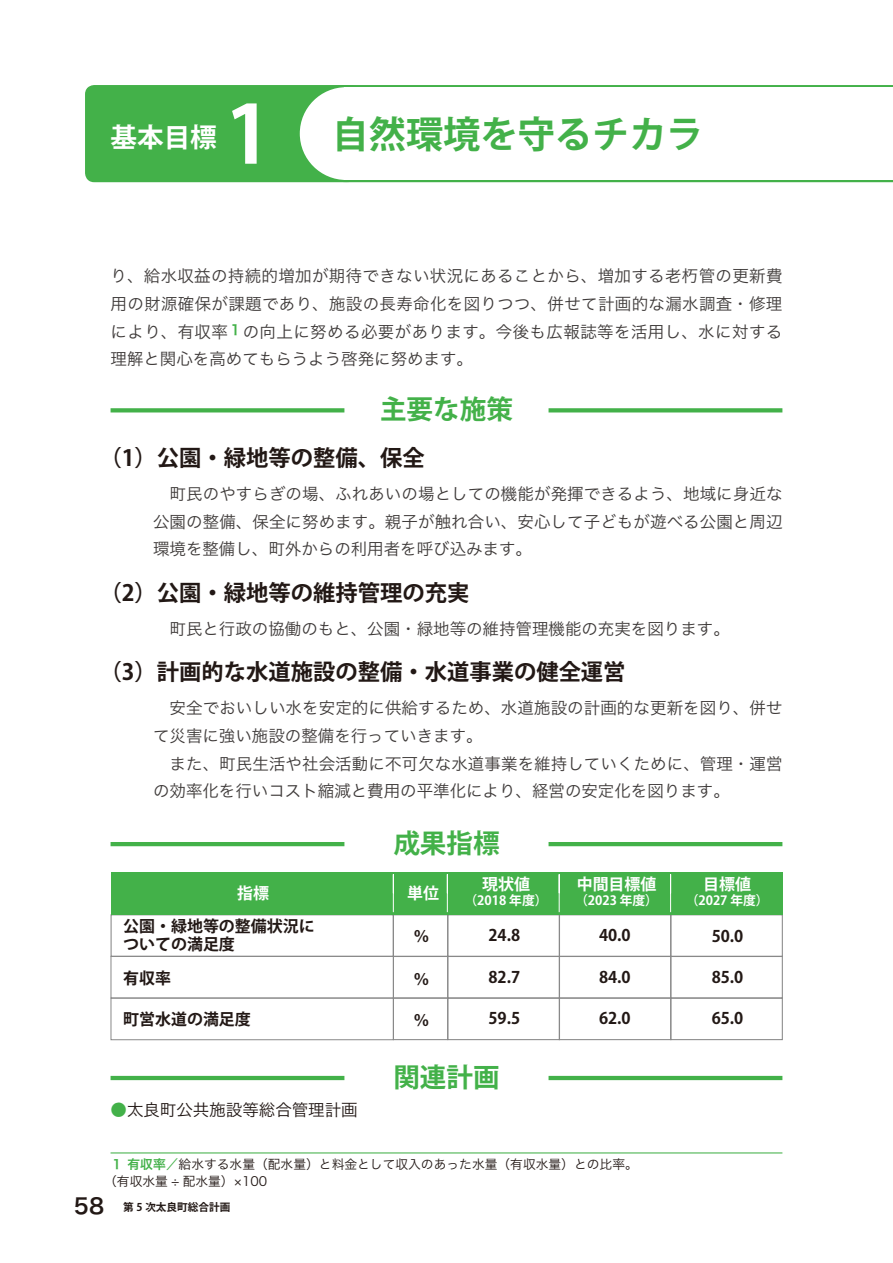
<style>
.page{position:relative;width:893px;height:1263px;background:#fff}
.page>*{position:absolute;margin:0;border:0;box-sizing:border-box;transform-origin:0 0}
.t1{font:700 37.2px "Koz Go Pr 6 N";color:#43b149}
.t2{font:700 26.55px "Koz Go Pr 6 N";color:#43b149}
.t3{font:700 26.55px "Koz Go Pr 6 N";color:#fff}
.t4{font:700 22.35px "Koz Go Pr 6 N";color:#221815}
.t5{font:16.5px/27.6px "Hira Kaku Pro W3";color:#3e3a39;text-align:justify}
.t6{font:16.5px "Hira Kaku Pro W3";color:#221815}
.t7{font:700 15.9px/18px "Koz Go Pr 6 N";color:#221815}
.t8{font:700 15.9px "Koz Go Pr 6 N";color:#fff}
.t9{font:12.75px/17px "Hira Kaku Pro W3";color:#221815}
.t10{font:700 12.75px "Koz Go Pr 6 N";color:#fff}
.t11{font:700 10.65px "Koz Go Pr 6 N";color:#221815}
.s1{font-size:79.65px;color:#fff}
.s2{color:#43b149}
.s3{font-family:"Hira Kaku Pro W6";color:#43b149}
.s4{font-family:"Hira Kaku Pro W6";font-weight:400;font-size:21.3px}
</style>
<div class="page">
<hr style="left:111px;top:1076px;width:233px;height:4px;background:#43b149">
<hr style="left:549px;top:1076px;width:233px;height:4px;background:#43b149">
<svg style="left:111px;top:408px;width:233px;height:4px"></svg>
<svg style="left:549px;top:408px;width:233px;height:4px"></svg>
<hr style="left:111px;top:842px;width:233px;height:4px;background:#43b149">
<hr style="left:549px;top:842px;width:233px;height:4px;background:#43b149">
<div style="left:393px;top:956px;width:55px;height:42px;border:1px solid #898989"></div>
<div style="left:447px;top:956px;width:113px;height:42px;border:1px solid #898989"></div>
<div style="left:559px;top:956px;width:112px;height:42px;border:1px solid #898989"></div>
<div style="left:670px;top:956px;width:113px;height:42px;border:1px solid #898989"></div>
<div style="left:111px;top:956px;width:283px;height:42px;border:1px solid #898989"></div>
<div style="left:393px;top:998px;width:55px;height:42px;border:1px solid #898989"></div>
<div style="left:447px;top:998px;width:113px;height:42px;border:1px solid #898989"></div>
<div style="left:559px;top:998px;width:112px;height:42px;border:1px solid #898989"></div>
<div style="left:670px;top:998px;width:113px;height:42px;border:1px solid #898989"></div>
<div style="left:111px;top:998px;width:283px;height:42px;border:1px solid #898989"></div>
<div style="left:111px;top:914px;width:283px;height:43px;border:1px solid #898989"></div>
<div style="left:393px;top:914px;width:55px;height:43px;border:1px solid #898989"></div>
<div style="left:447px;top:914px;width:113px;height:43px;border:1px solid #898989"></div>
<div style="left:559px;top:914px;width:112px;height:43px;border:1px solid #898989"></div>
<div style="left:670px;top:914px;width:113px;height:43px;border:1px solid #898989"></div>
<div style="left:111px;top:872px;width:671px;height:42px;background:#43b149"></div>
<hr style="left:393px;top:874px;width:1px;height:38px;background:#fff">
<hr style="left:447px;top:874px;width:1px;height:38px;background:#fff">
<hr style="left:559px;top:874px;width:1px;height:38px;background:#fff">
<hr style="left:670px;top:874px;width:1px;height:38px;background:#fff">
<hr style="left:111px;top:1152px;width:671px;height:1px;background:#43b149">
<div style="left:85px;top:85px;width:808px;height:97px;background:#43b149"></div>
<div style="left:299px;top:86px;width:95px;height:95px;background:#fff;border-radius:50%"></div>
<div style="left:344px;top:87px;width:549px;height:93px;background:#fff"></div>
<h2 class="t3" style="left:111px;top:122px;width:108px">基本目標</h2>
<h1 class="t1" style="left:225px;top:113px;width:480px"><span class="s1">1</span> 自然環境を守るチカラ</h1>
<p class="t5" style="left:111px;top:261px;width:673px">り、給水収益の持続的増加が期待できない状況にあることから、増加する老朽管の更新費用の財源確保が課題であり、施設の長寿命化を図りつつ、併せて計画的な漏水調査・修理により、有収率<sup>１</sup>の向上に努める必要があります。今後も広報誌等を活用し、水に対する理解と関心を高めてもらうよう啓発に努めます。</p>
<h2 class="t2" style="left:380px;top:394px;width:134px">主要な施策</h2>
<h3 class="t4" style="left:99px;top:445px;width:327px">（1）公園・緑地等の整備、保全</h3>
<p class="t5" style="left:153px;top:479px;width:631px">　町民のやすらぎの場、ふれあいの場としての機能が発揮できるよう、地域に身近な公園の整備、保全に努めます。親子が触れ合い、安心して子どもが遊べる公園と周辺環境を整備し、町外からの利用者を呼び込みます。</p>
<h3 class="t4" style="left:99px;top:580px;width:371px">（2）公園・緑地等の維持管理の充実</h3>
<p class="t5" style="left:153px;top:614px;width:578px">　町民と行政の協働のもと、公園・緑地等の維持管理機能の充実を図ります。</p>
<h3 class="t4" style="left:99px;top:660px;width:528px">（3）計画的な水道施設の整備・水道事業の健全運営</h3>
<p class="t5" style="left:153px;top:693px;width:631px;text-align:left">　安全でおいしい水を安定的に供給するため、水道施設の計画的な更新を図り、併せて災害に強い施設の整備を行っていきます。<br>　また、町民生活や社会活動に不可欠な水道事業を維持していくために、管理・運営の効率化を行いコスト縮減と費用の平準化により、経営の安定化を図ります。</p>
<h2 class="t2" style="left:393px;top:828px;width:108px">成果指標</h2>
<p class="t8" style="left:237px;top:884px;width:33px">指標</p>
<p class="t8" style="left:407px;top:884px;width:33px">単位</p>
<p class="t8" style="left:482px;top:875px;width:49px">現状値</p>
<p class="t10" style="left:465px;top:893px;width:84px">（2018 年度）</p>
<p class="t8" style="left:577px;top:875px;width:81px">中間目標値</p>
<p class="t10" style="left:575px;top:893px;width:84px">（2023 年度）</p>
<p class="t8" style="left:703px;top:875px;width:49px">目標値</p>
<p class="t10" style="left:686px;top:893px;width:84px">（2027 年度）</p>
<p class="t7" style="left:123px;top:917px;width:193px">公園・緑地等の整備状況についての満足度</p>
<p class="t7" style="left:413px;top:928px;width:17px">％</p>
<p class="t7" style="left:488px;top:926px;width:33px">24.8</p>
<p class="t7" style="left:599px;top:926px;width:33px">40.0</p>
<p class="t7" style="left:712px;top:928px;width:33px">50.0</p>
<p class="t7" style="left:123px;top:969px;width:49px">有収率</p>
<p class="t7" style="left:413px;top:970px;width:17px">％</p>
<p class="t7" style="left:488px;top:968px;width:33px">82.7</p>
<p class="t7" style="left:599px;top:968px;width:33px">84.0</p>
<p class="t7" style="left:712px;top:968px;width:33px">85.0</p>
<p class="t7" style="left:123px;top:1011px;width:129px">町営水道の満足度</p>
<p class="t7" style="left:413px;top:1012px;width:17px">％</p>
<p class="t7" style="left:488px;top:1010px;width:33px">59.5</p>
<p class="t7" style="left:599px;top:1010px;width:33px">62.0</p>
<p class="t7" style="left:712px;top:1010px;width:33px">65.0</p>
<p class="t6" style="left:111px;top:1095px;width:249px"><span class="s2">●</span>太良町公共施設等総合管理計画</p>
<h2 class="t2" style="left:393px;top:1062px;width:108px">関連計画</h2>
<p class="t9" style="left:104px;top:1154px;width:535px;text-indent:6px"><span class="s3">１ 有収率</span><span class="s2">／</span>給水する水量（配水量）と料金として収入のあった水量（有収水量）との比率。（有収水量 ÷ 配水量）×100</p>
<p class="t11" style="left:74px;top:1201px;width:158px"><span class="s4">58</span> 第 5 次太良町総合計画</p>
</div>
